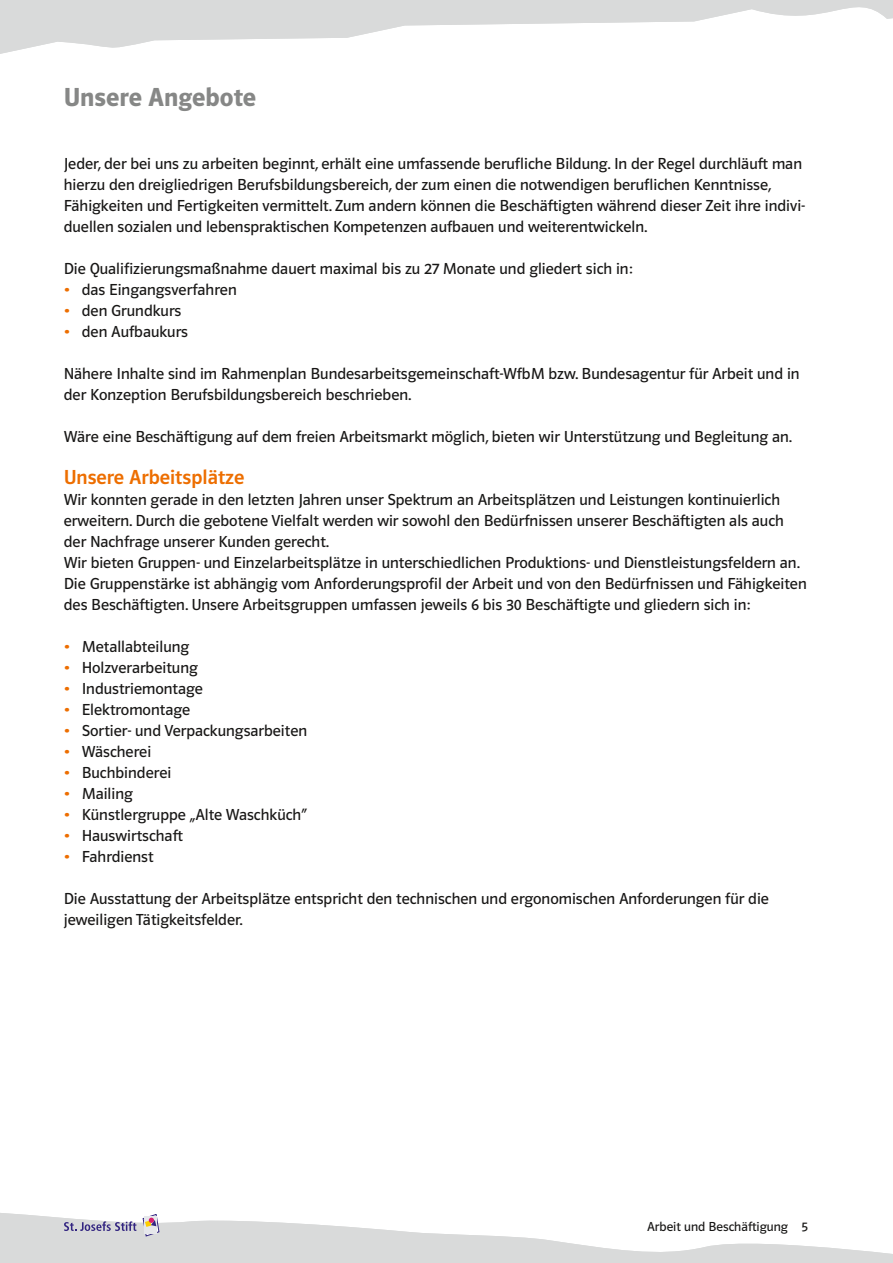
<style>
.page{position:relative;width:893px;height:1263px;background:#fff}
.page>*{position:absolute;margin:0;border:0;box-sizing:border-box;transform-origin:0 0}
.t1{font:27px "Polo 11 K Hfett";color:#868786}
.t2{font:21px "Polo 11 K Krftg";color:#ed6e00}
.t3{font:16.5px/21px "Polo 11 K Buch";color:#181716}
.t4{font:13.5px "Polo 11 K Buch";color:#181716}
.s1{color:#ed6e00}
</style>
<div class="page">
<svg style="left:0;top:0;width:893px;height:54px;fill:#d9dada"></svg>
<svg style="left:0;top:1213px;width:893px;height:50px;fill:#d9dada"></svg>
<svg style="left:64px;top:1221px;width:72px;height:10px"></svg>
<svg style="left:143px;top:1214px;width:16px;height:22px"></svg>
<svg style="left:0;top:0;width:12px;height:1px"></svg>
<h1 class="t1" style="left:64px;top:83px;width:194px">Unsere Angebote</h1>
<p class="t3" style="left:64px;top:153px;width:743px">Jeder, der bei uns zu arbeiten beginnt, erhält eine umfassende berufliche Bildung. In der Regel durchläuft man hierzu den dreigliedrigen Berufsbildungsbereich, der zum einen die notwendigen beruflichen Kenntnisse, Fähigkeiten und Fertigkeiten vermittelt. Zum andern können die Beschäftigten während dieser Zeit ihre indivi&shy;duellen sozialen und lebenspraktischen Kompetenzen aufbauen und weiterentwickeln.</p>
<p class="t3" style="left:64px;top:258px;width:570px">Die Qualifizierungsmaßnahme dauert maximal bis zu 27 Monate und gliedert sich in:</p>
<p class="t3" style="left:64px;top:279px;width:174px"><span class="s1">•</span> das Eingangsverfahren</p>
<p class="t3" style="left:64px;top:300px;width:119px"><span class="s1">•</span> den Grundkurs</p>
<p class="t3" style="left:64px;top:321px;width:126px"><span class="s1">•</span> den Aufbaukurs</p>
<p class="t3" style="left:64px;top:363px;width:737px">Nähere Inhalte sind im Rahmenplan Bundesarbeitsgemeinschaft-WfbM bzw. Bundesagentur für Arbeit und in der Konzeption Berufsbildungsbereich beschrieben.</p>
<p class="t3" style="left:64px;top:426px;width:730px">Wäre eine Beschäftigung auf dem freien Arbeitsmarkt möglich, bieten wir Unterstützung und Begleitung an.</p>
<p class="t2" style="left:64px;top:466px;width:182px">Unsere Arbeitsplätze</p>
<p class="t3" style="left:64px;top:489px;width:745px">Wir konnten gerade in den letzten Jahren unser Spektrum an Arbeitsplätzen und Leistungen kontinuierlich erweitern. Durch die gebotene Vielfalt werden wir sowohl den Bedürfnissen unserer Beschäftigten als auch der Nachfrage unserer Kunden gerecht.<br>Wir bieten Gruppen- und Einzelarbeitsplätze in unterschiedlichen Produktions- und Dienstleistungsfeldern an.<br>Die Gruppenstärke ist abhängig vom Anforderungsprofil der Arbeit und von den Bedürfnissen und Fähigkeiten des Beschäftigten. Unsere Arbeitsgruppen umfassen jeweils 6 bis 30 Beschäftigte und gliedern sich in:</p>
<p class="t3" style="left:64px;top:636px;width:127px"><span class="s1">•</span> Metallabteilung</p>
<p class="t3" style="left:64px;top:657px;width:136px"><span class="s1">•</span> Holzverarbeitung</p>
<p class="t3" style="left:64px;top:678px;width:141px"><span class="s1">•</span> Industriemontage</p>
<p class="t3" style="left:64px;top:699px;width:128px"><span class="s1">•</span> Elektromontage</p>
<p class="t3" style="left:64px;top:720px;width:245px"><span class="s1">•</span> Sortier- und Verpackungsarbeiten</p>
<p class="t3" style="left:64px;top:741px;width:89px"><span class="s1">•</span> Wäscherei</p>
<p class="t3" style="left:64px;top:762px;width:109px"><span class="s1">•</span> Buchbinderei</p>
<p class="t3" style="left:64px;top:783px;width:71px"><span class="s1">•</span> Mailing</p>
<p class="t3" style="left:64px;top:804px;width:244px"><span class="s1">•</span> Künstlergruppe „Alte Waschküch“</p>
<p class="t3" style="left:64px;top:825px;width:121px"><span class="s1">•</span> Hauswirtschaft</p>
<p class="t3" style="left:64px;top:846px;width:91px"><span class="s1">•</span> Fahrdienst</p>
<p class="t3" style="left:64px;top:888px;width:707px">Die Ausstattung der Arbeitsplätze entspricht den technischen und ergonomischen Anforderungen für die jeweiligen Tätigkeitsfelder.</p>
<p class="t4" style="left:647px;top:1219px;width:162px">Arbeit und Beschäftigung 5</p>
</div>
